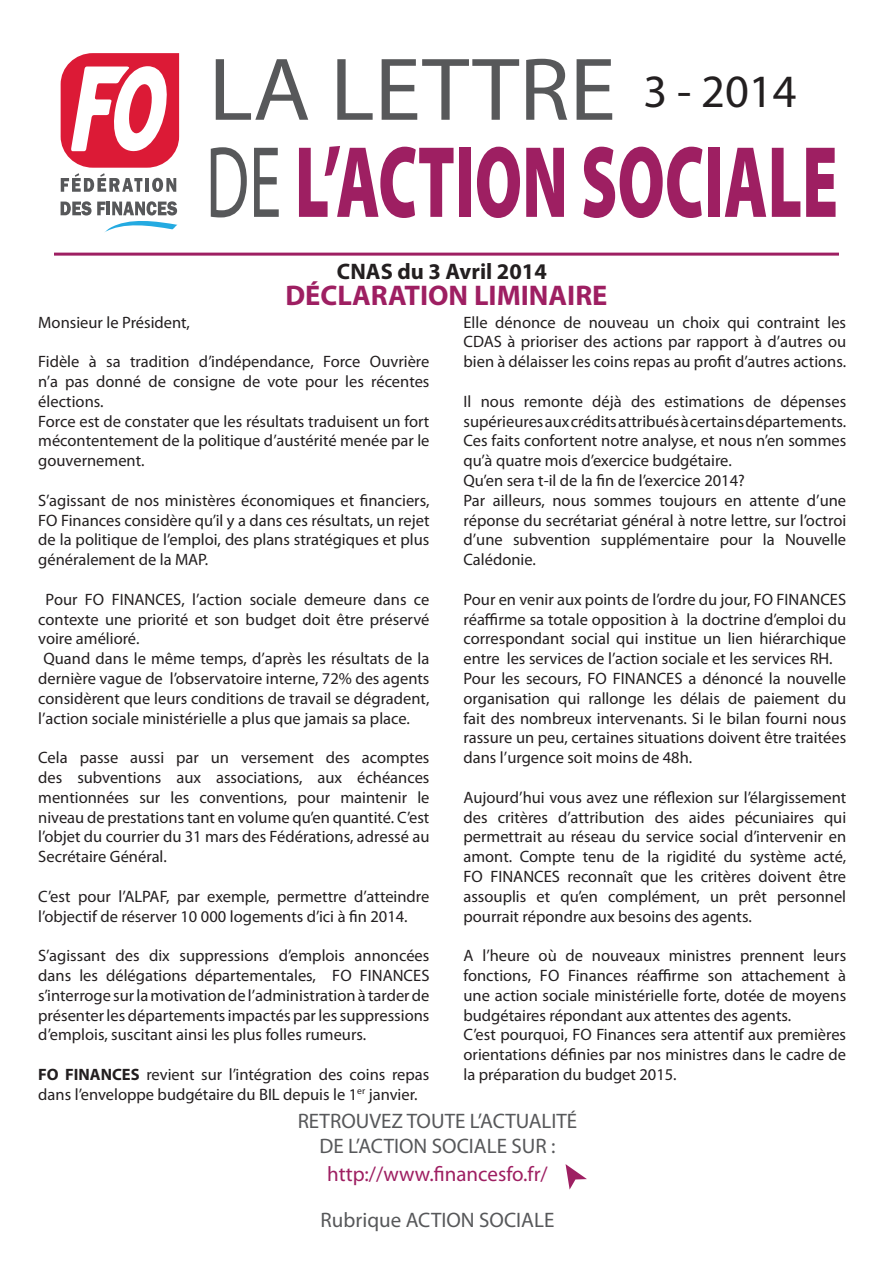
<style>
.page{position:relative;width:893px;height:1263px;background:#fff}
.page>*{position:absolute;margin:0;border:0;box-sizing:border-box;transform-origin:0 0}
.t1{font:46.5px "Myriad Pro";color:#231f20}
.t2{font:700 28.5px "Myriad Pro";color:#9e1f62}
.t3{font:700 22.5px "Myriad Pro";color:#231f20}
.t4{font:21px "Myriad Pro";color:#57585a}
.t5{font:21px "Myriad Pro";color:#9e1f62}
.t6{font:16.5px/19.8px "Myriad Pro";color:#231f20;text-align:justify}
.s1{font-weight:700}
</style>
<div class="page">
<svg style="left:216px;top:59px;width:92px;height:61px"></svg>
<svg style="left:337px;top:59px;width:36px;height:61px"></svg>
<svg style="left:382px;top:59px;width:137px;height:61px"></svg>
<svg style="left:526px;top:59px;width:41px;height:61px"></svg>
<svg style="left:577px;top:59px;width:35px;height:61px"></svg>
<svg style="left:211px;top:147px;width:36px;height:70px"></svg>
<svg style="left:254px;top:148px;width:25px;height:69px"></svg>
<svg style="left:299px;top:146px;width:155px;height:72px"></svg>
<div style="left:459px;top:148px;width:12px;height:69px;background:#9e1f62"></div>
<svg style="left:477px;top:147px;width:43px;height:71px"></svg>
<svg style="left:526px;top:148px;width:38px;height:69px"></svg>
<svg style="left:583px;top:147px;width:119px;height:71px"></svg>
<div style="left:708px;top:148px;width:12px;height:69px;background:#9e1f62"></div>
<svg style="left:725px;top:148px;width:41px;height:69px"></svg>
<svg style="left:772px;top:148px;width:28px;height:69px"></svg>
<svg style="left:806px;top:148px;width:29px;height:69px"></svg>
<hr style="left:54px;top:253px;width:785px;height:3px;background:#9e1f62">
<svg style="left:61px;top:53px;width:118px;height:139px"></svg>
<svg style="left:61px;top:201px;width:117px;height:32px"></svg>
<svg style="left:566px;top:1164px;width:21px;height:25px"></svg>
<p class="t1" style="left:643px;top:63px;width:155px">3 - 2014</p>
<p class="t3" style="left:337px;top:257px;width:211px">CNAS du 3 Avril 2014</p>
<p class="t2" style="left:285px;top:276px;width:324px">DÉCLARATION LIMINAIRE</p>
<p class="t6" style="left:38px;top:312px;width:153px">Monsieur le Président,</p>
<p class="t6" style="left:38px;top:351px;width:393px">Fidèle à sa tradition d’indépendance, Force Ouvrière n’a pas donné de consigne de vote pour les récentes élections.</p>
<p class="t6" style="left:38px;top:411px;width:393px">Force est de constater que les résultats traduisent un fort mécontentement de la politique d’austérité menée par le gouvernement.</p>
<p class="t6" style="left:38px;top:490px;width:393px">S’agissant de nos ministères économiques et financiers, FO Finances considère qu’il y a dans ces résultats, un rejet de la politique de l’emploi, des plans stratégiques et plus généralement de la MAP.</p>
<p class="t6" style="left:38px;top:589px;width:393px;text-indent:7px">Pour FO FINANCES, l’action sociale demeure dans ce contexte une priorité et son budget doit être préservé voire amélioré.</p>
<p class="t6" style="left:38px;top:648px;width:393px;text-indent:5px">Quand dans le même temps, d’après les résultats de la dernière vague de l’observatoire interne, 72% des agents considèrent que leurs conditions de travail se dégradent, l’action sociale ministérielle a plus que jamais sa place.</p>
<p class="t6" style="left:38px;top:747px;width:393px">Cela passe aussi par un versement des acomptes des subventions aux associations, aux échéances mentionnées sur les conventions, pour maintenir le niveau de prestations tant en volume qu’en quantité. C’est l’objet du courrier du 31 mars des Fédérations, adressé au Secrétaire Général.</p>
<p class="t6" style="left:38px;top:886px;width:393px">C’est pour l’ALPAF, par exemple, permettre d’atteindre l’objectif de réserver 10 000 logements d’ici à fin 2014.</p>
<p class="t6" style="left:38px;top:945px;width:393px">S’agissant des dix suppressions d’emplois annoncées dans les délégations départementales, FO FINANCES s’interroge sur la motivation de l’administration à tarder de présenter les départements impactés par les suppressions d’emplois, suscitant ainsi les plus folles rumeurs.</p>
<p class="t6" style="left:38px;top:1064px;width:393px"><span class="s1">FO FINANCES</span> revient sur l’intégration des coins repas dans l’enveloppe budgétaire du BIL depuis le 1<sup>er</sup> janvier.</p>
<p class="t4" style="left:298px;top:1108px;width:281px">RETROUVEZ TOUTE L’ACTUALITÉ</p>
<p class="t4" style="left:319px;top:1133px;width:238px">DE L’ACTION SOCIALE SUR :</p>
<p class="t5" style="left:327px;top:1161px;width:222px">http://www.financesfo.fr/</p>
<p class="t4" style="left:321px;top:1207px;width:235px">Rubrique ACTION SOCIALE</p>
<p class="t6" style="left:463px;top:312px;width:384px">Elle dénonce de nouveau un choix qui contraint les CDAS à prioriser des actions par rapport à d’autres ou bien à délaisser les coins repas au profit d’autres actions.</p>
<p class="t6" style="left:463px;top:391px;width:384px">Il nous remonte déjà des estimations de dépenses supérieures aux crédits attribués à certains départements.<br>Ces faits confortent notre analyse, et nous n’en sommes qu’à quatre mois d’exercice budgétaire.</p>
<p class="t6" style="left:463px;top:470px;width:283px">Qu’en sera t-il de la fin de l’exercice 2014?</p>
<p class="t6" style="left:463px;top:490px;width:384px">Par ailleurs, nous sommes toujours en attente d’une réponse du secrétariat général à notre lettre, sur l’octroi d’une subvention supplémentaire pour la Nouvelle Calédonie.</p>
<p class="t6" style="left:463px;top:589px;width:384px">Pour en venir aux points de l’ordre du jour, FO FINANCES réaffirme sa totale opposition à la doctrine d’emploi du correspondant social qui institue un lien hiérarchique entre les services de l’action sociale et les services RH.</p>
<p class="t6" style="left:463px;top:668px;width:384px">Pour les secours, FO FINANCES a dénoncé la nouvelle organisation qui rallonge les délais de paiement du fait des nombreux intervenants. Si le bilan fourni nous rassure un peu, certaines situations doivent être traitées dans l’urgence soit moins de 48h.</p>
<p class="t6" style="left:463px;top:787px;width:384px">Aujourd’hui vous avez une réflexion sur l’élargissement des critères d’attribution des aides pécuniaires qui permettrait au réseau du service social d’intervenir en amont. Compte tenu de la rigidité du système acté, FO FINANCES reconnaît que les critères doivent être assouplis et qu’en complément, un prêt personnel pourrait répondre aux besoins des agents.</p>
<p class="t6" style="left:463px;top:945px;width:384px">A l’heure où de nouveaux ministres prennent leurs fonctions, FO Finances réaffirme son attachement à une action sociale ministérielle forte, dotée de moyens budgétaires répondant aux attentes des agents.</p>
<p class="t6" style="left:463px;top:1025px;width:384px">C’est pourquoi, FO Finances sera attentif aux premières orientations définies par nos ministres dans le cadre de la préparation du budget 2015.</p>
</div>
